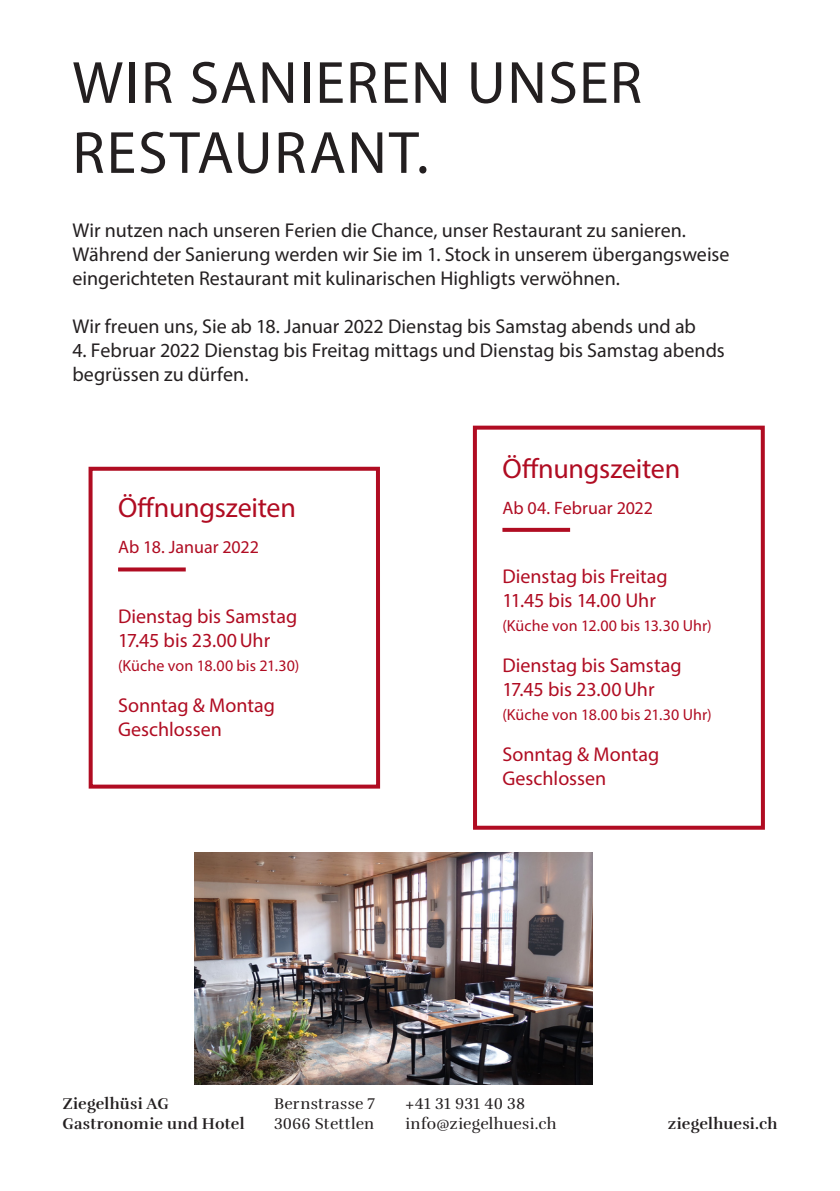
<style>
.page{position:relative;width:840px;height:1191px;background:#fff}
.page>*{position:absolute;margin:0;border:0;box-sizing:border-box;transform-origin:0 0}
._00_Titel{font:60px/70px "Myriad Pro";letter-spacing:.025em;color:#231f20}
.Untertitel{font:28px "Myriad Pro";letter-spacing:-.01em;color:#b00c22}
._02_Text{font:20px/24px "Myriad Pro";color:#231f20}
.Öffnungszeiten{font:20px/24px "Myriad Pro";color:#b00c22}
.Untertitel-2{font:18px "Myriad Pro";color:#b00c22}
.Öffnungszeiten-2{font:16px "Myriad Pro";letter-spacing:.005em;color:#b00c22}
.Adresse{font:16px/19.2px "Rufina";letter-spacing:.015em;color:#231f20}
.Adresse-2{font:700 16px/19.2px "Rufina";letter-spacing:.015em;color:#231f20}
</style>
<div class="page">
<svg style="left:118px;top:567px;width:68px;height:4px"></svg>
<div style="left:88px;top:467px;width:292px;height:321px;border:4px solid #b00c22"></div>
<svg style="left:502px;top:528px;width:67px;height:4px"></svg>
<div style="left:472px;top:425px;width:292px;height:404px;border:4px solid #b00c22"></div>
<img style="left:194px;top:852px;width:398px;height:233px">
<p class="_00_Titel" style="left:72px;top:47px;width:571px">WIR SANIEREN UNSER<br>RESTAURANT.</p>
<p class="_02_Text" style="left:72px;top:217px;width:658px">Wir nutzen nach unseren Ferien die Chance, unser Restaurant zu sanieren.<br>Während der Sanierung werden wir Sie im 1. Stock in unserem übergangsweise eingerichteten Restaurant mit kulinarischen Highligts verwöhnen.</p>
<p class="_02_Text" style="left:72px;top:313px;width:624px">Wir freuen uns, Sie ab 18. Januar 2022 Dienstag bis Samstag abends und ab</p>
<p class="_02_Text" style="left:72px;top:337px;width:653px">4. Februar 2022 Dienstag bis Freitag mittags und Dienstag bis Samstag abends begrüssen zu dürfen.</p>
<p class="Untertitel" style="left:118px;top:490px;width:179px">Öffnungszeiten</p>
<p class="Untertitel-2" style="left:118px;top:536px;width:142px">Ab 18. Januar 2022</p>
<p class="Öffnungszeiten" style="left:118px;top:603px;width:180px">Dienstag bis Samstag<br>17.45 bis 23.00Uhr</p>
<p class="Öffnungszeiten-2" style="left:118px;top:655px;width:183px">(Küche von 18.00 bis 21.30)</p>
<p class="Öffnungszeiten" style="left:118px;top:692px;width:158px">Sonntag &amp; Montag<br>Geschlossen</p>
<p class="Untertitel" style="left:502px;top:451px;width:179px">Öffnungszeiten</p>
<p class="Untertitel-2" style="left:502px;top:496px;width:152px">Ab 04. Februar 2022</p>
<p class="Öffnungszeiten" style="left:502px;top:564px;width:167px">Dienstag bis Freitag<br>11.45 bis 14.00 Uhr</p>
<p class="Öffnungszeiten-2" style="left:502px;top:616px;width:211px">(Küche von 12.00 bis 13.30 Uhr)</p>
<p class="Öffnungszeiten" style="left:502px;top:653px;width:180px">Dienstag bis Samstag<br>17.45 bis 23.00Uhr</p>
<p class="Öffnungszeiten-2" style="left:502px;top:705px;width:211px">(Küche von 18.00 bis 21.30 Uhr)</p>
<p class="Öffnungszeiten" style="left:502px;top:742px;width:158px">Sonntag &amp; Montag<br>Geschlossen</p>
<p class="Adresse-2" style="left:62px;top:1094px;width:183px">Ziegelhüsi AG<br>Gastronomie und Hotel</p>
<p class="Adresse" style="left:405px;top:1094px;width:121px">+41 31 931 40 38</p>
<p class="Adresse" style="left:274px;top:1094px;width:103px">Bernstrasse 7<br>3066 Stettlen</p>
<p class="Adresse" style="left:405px;top:1113px;width:153px">info@ziegelhuesi.ch</p>
<p class="Adresse-2" style="left:667px;top:1113px;width:111px">ziegelhuesi.ch</p>
</div>
